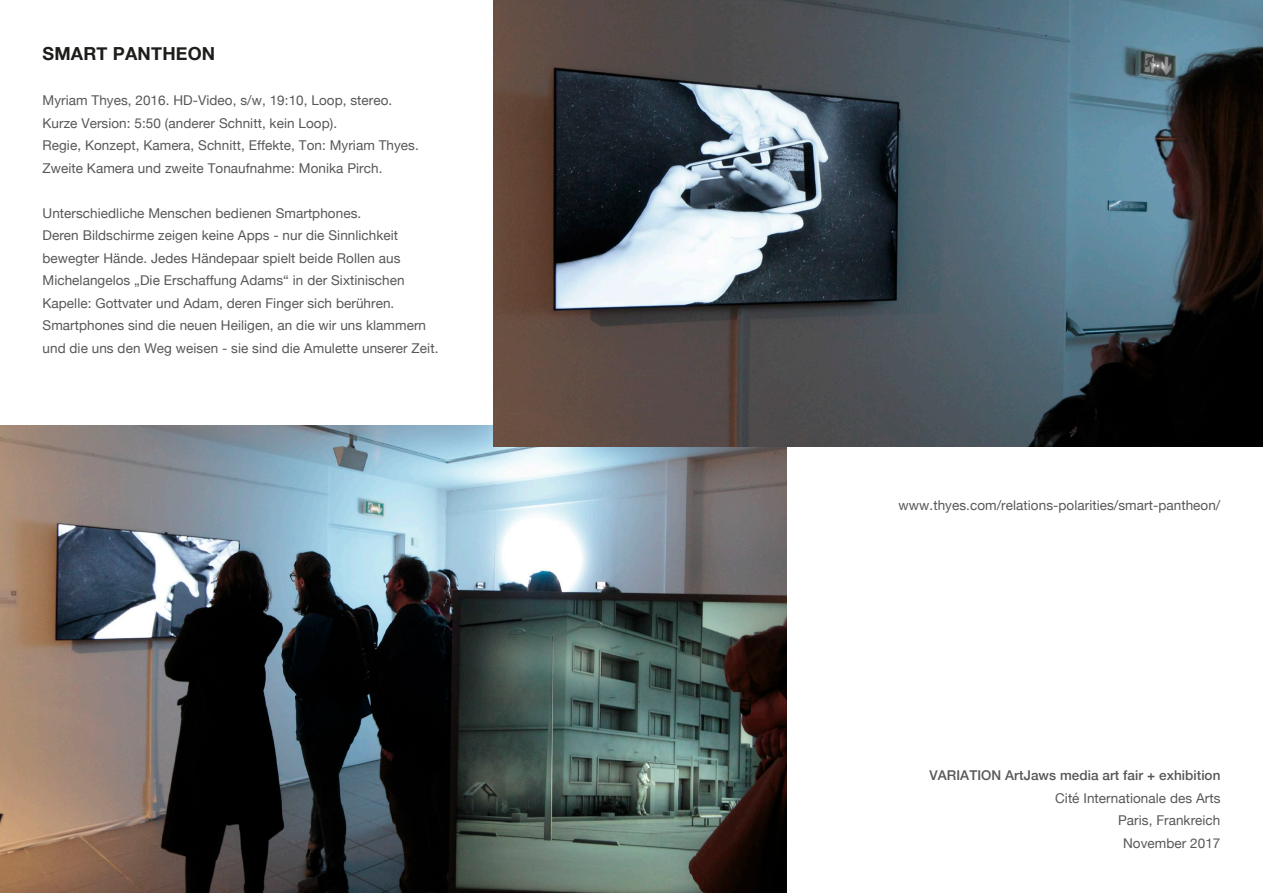
<style>
.page{position:relative;width:1263px;height:893px;background:#fff}
.page>*{position:absolute;margin:0;border:0;box-sizing:border-box;transform-origin:0 0}
.t1{font:700 18px "Helvetica Neue";letter-spacing:.01em;color:#1d1d1b}
.t2{font:13.5px/22.5px "Helvetica Neue";letter-spacing:.005em;color:#575756}
.t3{font:500 13.5px "Helvetica Neue";letter-spacing:.005em;color:#575756}
</style>
<div class="page">
<img style="left:0;top:425px;width:787px;height:468px">
<img style="left:493px;top:0;width:770px;height:446px">
<h1 class="t1" style="left:43px;top:40px;width:174px">SMART PANTHEON</h1>
<p class="t2" style="left:43px;top:90px;width:378px">Myriam Thyes, 2016. HD-Video, s/w, 19:10, Loop, stereo.<br>Kurze Version: 5:50 (anderer Schnitt, kein Loop).<br>Regie, Konzept, Kamera, Schnitt, Effekte, Ton: Myriam Thyes.<br>Zweite Kamera und zweite Tonaufnahme: Monika Pirch.</p>
<p class="t2" style="left:43px;top:202px;width:397px">Unterschiedliche Menschen bedienen Smartphones.<br>Deren Bildschirme zeigen keine Apps - nur die Sinnlichkeit bewegter Hände. Jedes Händepaar spielt beide Rollen aus Michelangelos „Die Erschaffung Adams“ in der Sixtinischen Kapelle: Gottvater und Adam, deren Finger sich berühren.<br>Smartphones sind die neuen Heiligen, an die wir uns klammern und die uns den Weg weisen - sie sind die Amulette unserer Zeit.</p>
<p class="t2" style="left:899px;top:495px;width:323px">www.thyes.com/relations-polarities/smart-pantheon/</p>
<p class="t3" style="left:929px;top:764px;width:292px">VARIATION ArtJaws media art fair + exhibition</p>
<p class="t2" style="left:1055px;top:787px;width:167px;text-align:right">Cité Internationale des Arts<br>Paris, Frankreich<br>November 2017</p>
</div>
